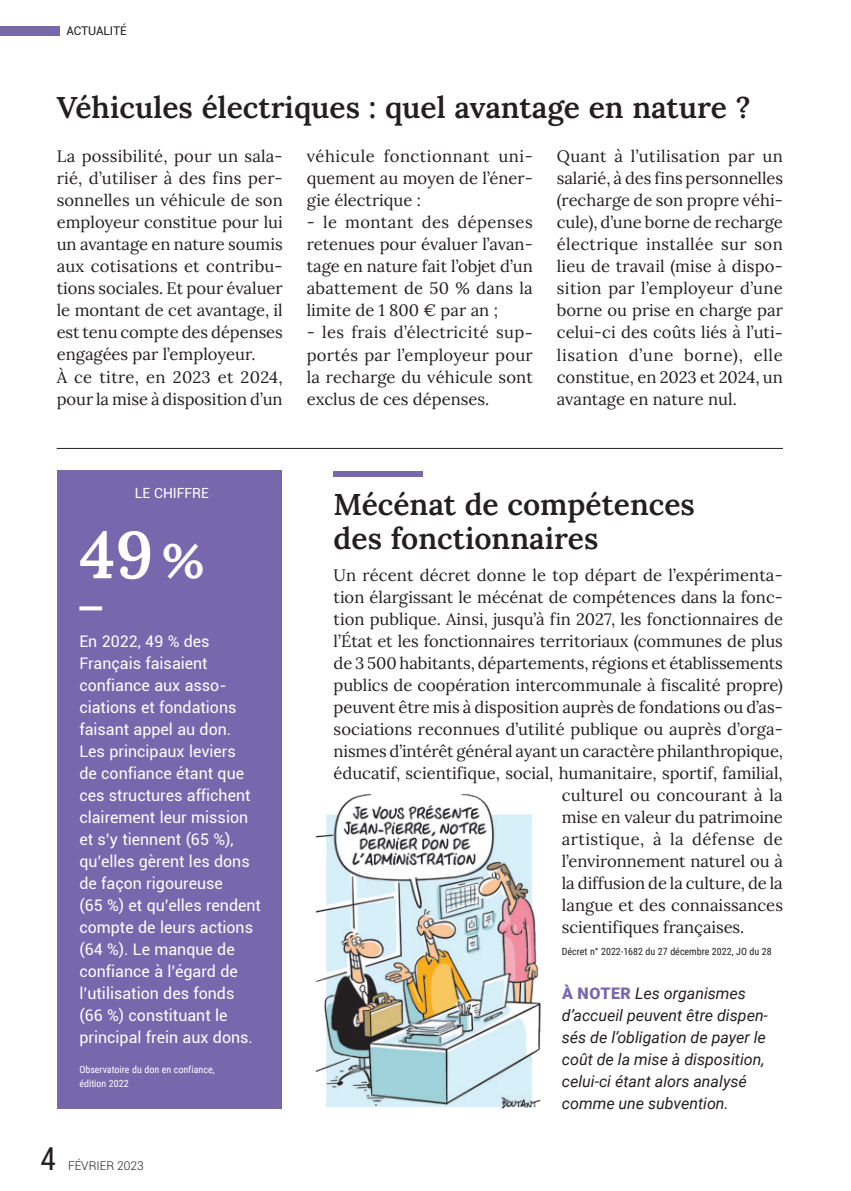
<style>
.page{position:relative;width:851px;height:1191px;background:#fff}
.page>*{position:absolute;margin:0;border:0;box-sizing:border-box;transform-origin:0 0}
.t1{font:600 66px "Lora";color:#fff}
.t2{font:31.6px "Roboto Condensed";color:#231f20}
.t3{font:600 30px/34px "Lora";color:#231f20}
.t4{font:16.6px/22px "Lora";color:#231f20;text-align:justify}
.t5{font:16.6px "Lora";letter-spacing:.025em;color:#231f20}
.t6{font:16px/22px "Roboto";color:#fff}
.t7{font:italic 16px/22px "Roboto";color:#231f20}
.t8{font:14px "Roboto";color:#fff}
.t9{font:300 12px "Roboto";color:#231f20}
.t10{font:12px "Roboto";letter-spacing:-.015em;color:#231f20}
.t11{font:10px/14px "Roboto Condensed";color:#fff}
.t12{font:10px "Roboto Condensed";color:#231f20}
.s1{font-size:48px}
.s2{font-weight:900;font-style:normal;color:#7768ae}
</style>
<div class="page">
<div style="left:0;top:26px;width:60px;height:9px;background:#7768ae"></div>
<div style="left:57px;top:471px;width:224px;height:638px;background:#7768ae"></div>
<hr style="left:57px;top:448px;width:725px;height:1px;background:#231f20">
<div style="left:333px;top:471px;width:90px;height:5px;background:#7768ae"></div>
<svg style="left:79px;top:606px;width:23px;height:4px"></svg>
<img style="left:315px;top:793px;width:226px;height:316px">
<p class="t10" style="left:66px;top:22px;width:62px">ACTUALITÉ</p>
<h3 class="t3" style="left:57px;top:89px;width:695px">Véhicules électriques : quel avantage en nature ?</h3>
<p class="t4" style="left:57px;top:144px;width:228px;text-align:left">La possibilité, pour un sala&shy;rié, d’utiliser à des fins per&shy;sonnelles un véhicule de son employeur constitue pour lui un avantage en nature soumis aux cotisations et contribu&shy;tions sociales. Et pour évaluer le montant de cet avantage, il est tenu compte des dépenses engagées par l’employeur.<br>À ce titre, en 2023 et 2024, pour la mise à disposition d’un</p>
<p class="t4" style="left:307px;top:144px;width:227px">véhicule fonctionnant uni&shy;quement au moyen de l’éner&shy;gie électrique :</p>
<p class="t4" style="left:556px;top:144px;width:228px">Quant à l’utilisation par un salarié, à des fins personnelles (recharge de son propre véhi&shy;cule), d’une borne de recharge électrique installée sur son lieu de travail (mise à dispo&shy;sition par l’employeur d’une borne ou prise en charge par celui-ci des coûts liés à l’uti&shy;lisation d’une borne), elle constitue, en 2023 et 2024, un avantage en nature nul.</p>
<p class="t4" style="left:307px;top:210px;width:227px">- le montant des dépenses retenues pour évaluer l’avan&shy;tage en nature fait l’objet d’un abattement de 50 % dans la limite de 1 800 € par an ;</p>
<p class="t4" style="left:307px;top:320px;width:227px">- les frais d’électricité sup&shy;portés par l’employeur pour la recharge du véhicule sont exclus de ces dépenses.</p>
<p class="t8" style="left:135px;top:483px;width:76px">LE CHIFFRE</p>
<h1 class="t1" style="left:79px;top:505px;width:127px">49<span class="s1">%</span></h1>
<p class="t6" style="left:79px;top:629px;width:183px">En 2022, 49 % des<br>Français faisaient confiance aux asso&shy;ciations et fondations faisant appel au don.<br>Les principaux leviers<br>de confiance étant que ces structures affichent clairement leur mission et s’y tiennent (65 %), qu’elles gèrent les dons de façon rigoureuse<br>(65 %) et qu’elles rendent compte de leurs actions (64 %). Le manque de confiance à l’égard de l’utilisation des fonds (66 %) constituant le principal frein aux dons.</p>
<p class="t11" style="left:79px;top:1062px;width:137px">Observatoire du don en confiance, édition 2022</p>
<h2 class="t2" style="left:41px;top:1136px;width:17px">4</h2>
<p class="t9" style="left:68px;top:1157px;width:77px">FÉVRIER 2023</p>
<h3 class="t3" style="left:333px;top:485px;width:363px">Mécénat de compétences des fonctionnaires</h3>
<p class="t4" style="left:333px;top:562px;width:451px">Un récent décret donne le top départ de l’expérimenta-</p>
<p class="t4" style="left:333px;top:584px;width:451px">tion élargissant le mécénat de compétences dans la fonc-</p>
<p class="t4" style="left:333px;top:606px;width:451px">tion publique. Ainsi, jusqu’à fin 2027, les fonctionnaires de</p>
<p class="t4" style="left:333px;top:628px;width:450px">l’État et les fonctionnaires territoriaux (communes de plus</p>
<p class="t4" style="left:333px;top:650px;width:451px">de 3 500 habitants, départements, régions et établissements</p>
<p class="t4" style="left:333px;top:672px;width:451px">publics de coopération intercommunale à fiscalité propre)</p>
<p class="t4" style="left:333px;top:694px;width:451px">peuvent être mis à disposition auprès de fondations ou d’as-</p>
<p class="t4" style="left:333px;top:716px;width:451px">sociations reconnues d’utilité publique ou auprès d’orga-</p>
<p class="t4" style="left:333px;top:738px;width:451px">nismes d’intérêt général ayant un caractère philanthropique,</p>
<p class="t4" style="left:333px;top:760px;width:450px">éducatif, scientifique, social, humanitaire, sportif, familial,</p>
<p class="t4" style="left:561px;top:782px;width:222px">culturel ou concourant à la</p>
<p class="t4" style="left:561px;top:804px;width:222px">mise en valeur du patrimoine</p>
<p class="t5" style="left:561px;top:826px;width:222px">artistique, à la défense de</p>
<p class="t4" style="left:561px;top:848px;width:222px">l’environnement naturel ou à</p>
<p class="t4" style="left:561px;top:870px;width:222px">la diffusion de la culture, de la</p>
<p class="t4" style="left:561px;top:892px;width:222px">langue et des connaissances</p>
<p class="t4" style="left:561px;top:914px;width:184px">scientifiques françaises.</p>
<p class="t12" style="left:561px;top:944px;width:211px">Décret n° 2022-1682 du 27 décembre 2022, JO du 28</p>
<p class="t7" style="left:561px;top:981px;width:207px"><span class="s2">À NOTER</span> Les organismes d’accueil peuvent être dispen&shy;sés de l’obligation de payer le coût de la mise à disposition, celui-ci étant alors analysé comme une subvention.</p>
</div>
